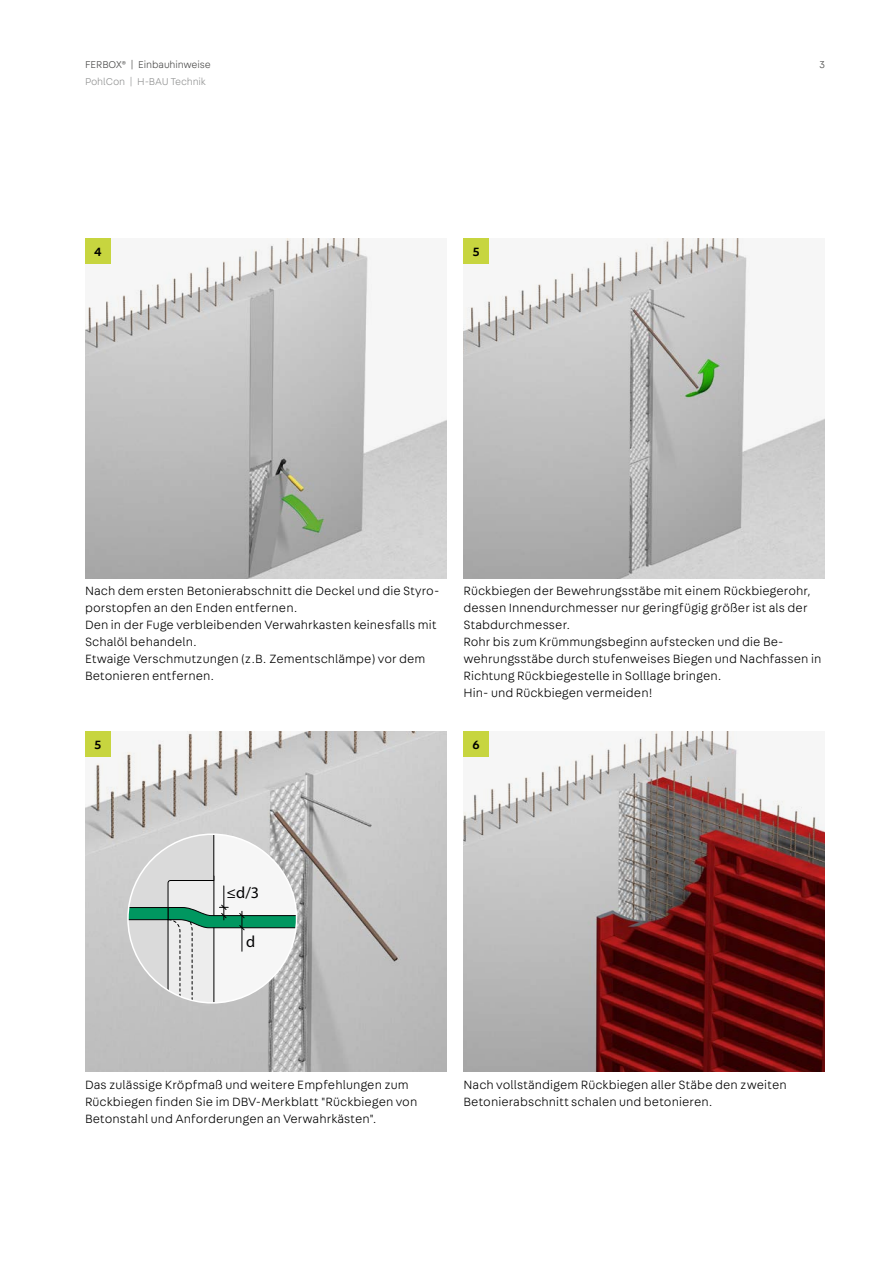
<style>
.page{position:relative;width:893px;height:1263px;background:#fff}
.page>*{position:absolute;margin:0;border:0;box-sizing:border-box;transform-origin:0 0}
.t1{font:16.2px "Myriad Pro";color:#020203}
.t2{font:300 12.75px/17px "Fabriga";letter-spacing:.005em;color:#000}
.t3{font:500 12.75px "Fabriga";color:#000}
.t4{font:300 10.5px "Fabriga";letter-spacing:-.01em;color:#494948}
.t5{font:300 10.5px "Fabriga";letter-spacing:-.01em;color:#919292}
</style>
<div class="page">
<img style="left:85px;top:731px;width:361px;height:340px">
<img style="left:463px;top:731px;width:362px;height:340px">
<img style="left:85px;top:238px;width:361px;height:340px">
<div style="left:85px;top:238px;width:26px;height:26px;background:#c7d53f"></div>
<div style="left:463px;top:731px;width:26px;height:26px;background:#c7d53f"></div>
<div style="left:85px;top:731px;width:26px;height:26px;background:#c7d53f"></div>
<img style="left:463px;top:238px;width:362px;height:340px">
<div style="left:463px;top:238px;width:26px;height:26px;background:#c7d53f"></div>
<svg style="left:128px;top:834px;width:169px;height:169px"></svg>
<p class="t4" style="left:85px;top:58px;width:127px">FERBOX® | Einbauhinweise</p>
<p class="t4" style="left:819px;top:58px;width:7px">3</p>
<p class="t4" style="left:814px;top:58px;width:13px">47</p>
<p class="t5" style="left:85px;top:75px;width:122px">PohlCon | H-BAU Technik</p>
<p class="t3" style="left:94px;top:243px;width:9px">4</p>
<p class="t3" style="left:473px;top:243px;width:8px">5</p>
<p class="t2" style="left:85px;top:582px;width:356px">Nach dem ersten Betonierabschnitt die Deckel und die Styro&shy;porstopfen an den Enden entfernen.<br>Den in der Fuge verbleibenden Verwahrkasten keinesfalls mit Schalöl behandeln.<br>Etwaige Verschmutzungen (z.B. Zementschlämpe) vor dem Betonieren entfernen.</p>
<p class="t2" style="left:463px;top:582px;width:359px">Rückbiegen der Bewehrungsstäbe mit einem Rückbiegerohr, dessen Innendurchmesser nur geringfügig größer ist als der Stabdurchmesser.<br>Rohr bis zum Krümmungsbeginn aufstecken und die Be&shy;wehrungsstäbe durch stufenweises Biegen und Nachfassen in Richtung Rückbiegestelle in Solllage bringen.<br>Hin- und Rückbiegen vermeiden!</p>
<p class="t3" style="left:94px;top:736px;width:8px">5</p>
<p class="t3" style="left:473px;top:736px;width:9px">6</p>
<p class="t1" style="left:227px;top:882px;width:34px">≤d/3</p>
<p class="t1" style="left:246px;top:932px;width:11px">d</p>
<p class="t2" style="left:85px;top:1075px;width:334px">Das zulässige Kröpfmaß und weitere Empfehlungen zum<br>Rückbiegen finden Sie im DBV-Merkblatt "Rückbiegen von<br>Betonstahl und Anforderungen an Verwahrkästen".</p>
<p class="t2" style="left:463px;top:1075px;width:325px">Nach vollständigem Rückbiegen aller Stäbe den zweiten<br>Betonierabschnitt schalen und betonieren.</p>
</div>
